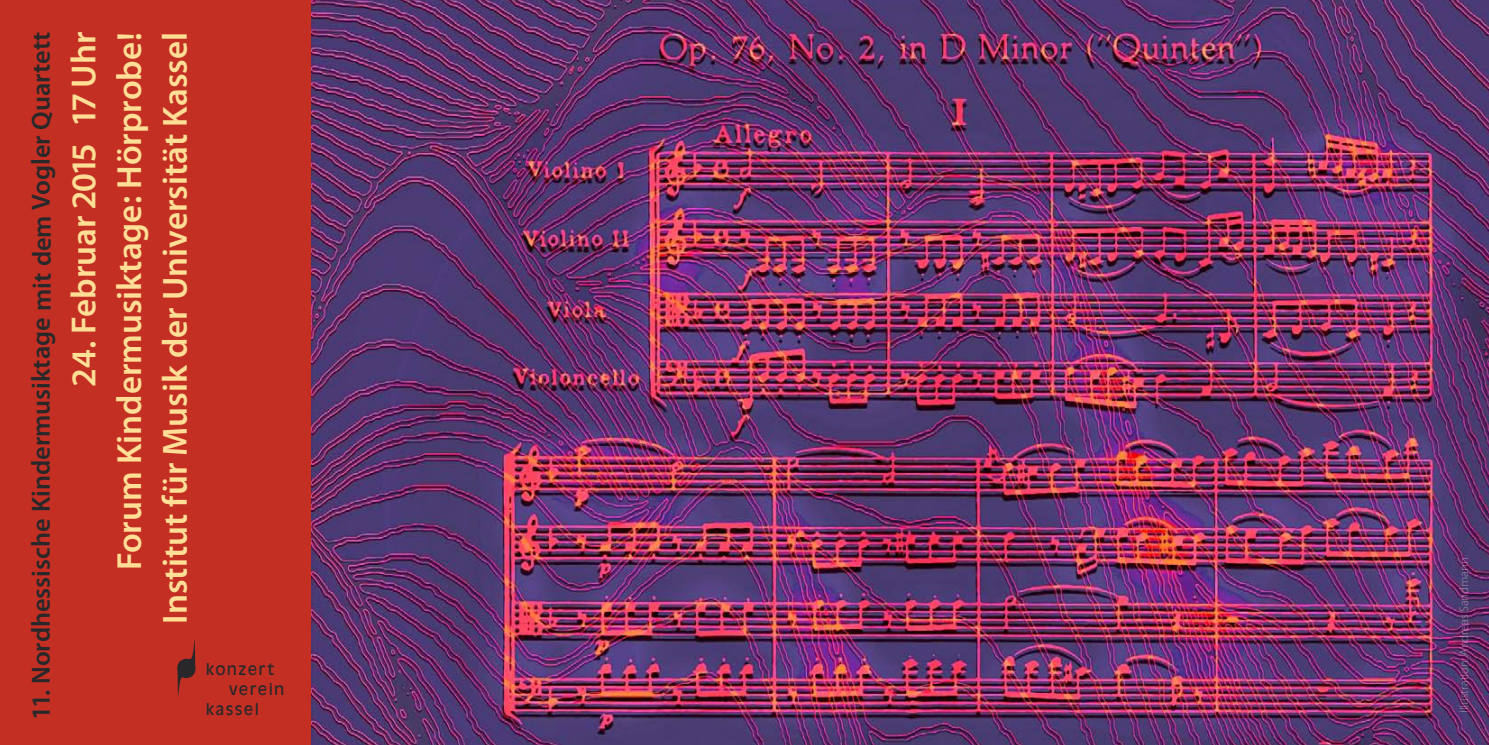
<style>
.page{position:relative;width:1489px;height:745px;background:#fff}
.page>*{position:absolute;margin:0;border:0;box-sizing:border-box;transform-origin:0 0}
.t1{font:600 35px/45.8px "Myriad Pro";color:#ffde96;text-align:right}
.t2{font:600 26.25px "Myriad Pro";color:#28282a}
.t3{font:15.5px "Antique Olive";letter-spacing:.09em;color:#28282a}
.t4{font:300 12.5px "Myriad Pro";color:#b1b3b4}
</style>
<div class="page">
<div style="left:0;top:0;width:454px;height:744px;background:#c32f23"></div>
<img style="left:312px;top:0;width:1176px;height:744px">
<svg style="left:177px;top:638px;width:18px;height:60px"></svg>
<p class="t2" style="left:26px;top:719px;width:689px;rotate:-90deg">11. Nordhessische Kindermusiktage mit dem Vogler Quartett</p>
<p class="t1" style="left:61px;top:623px;width:593px;rotate:-90deg">24. Februar 2015 17 Uhr<br>Forum Kindermusiktage: Hörprobe!<br>Institut für Musik der Universität Kassel</p>
<p class="t3" style="left:206px;top:659px;width:70px">konzert</p>
<p class="t3" style="left:229px;top:679px;width:57px">verein</p>
<p class="t3" style="left:206px;top:699px;width:55px">kassel</p>
<p class="t4" style="left:1456px;top:712px;width:157px;rotate:-90deg">Illustration: Andreas Sandmann</p>
</div>
